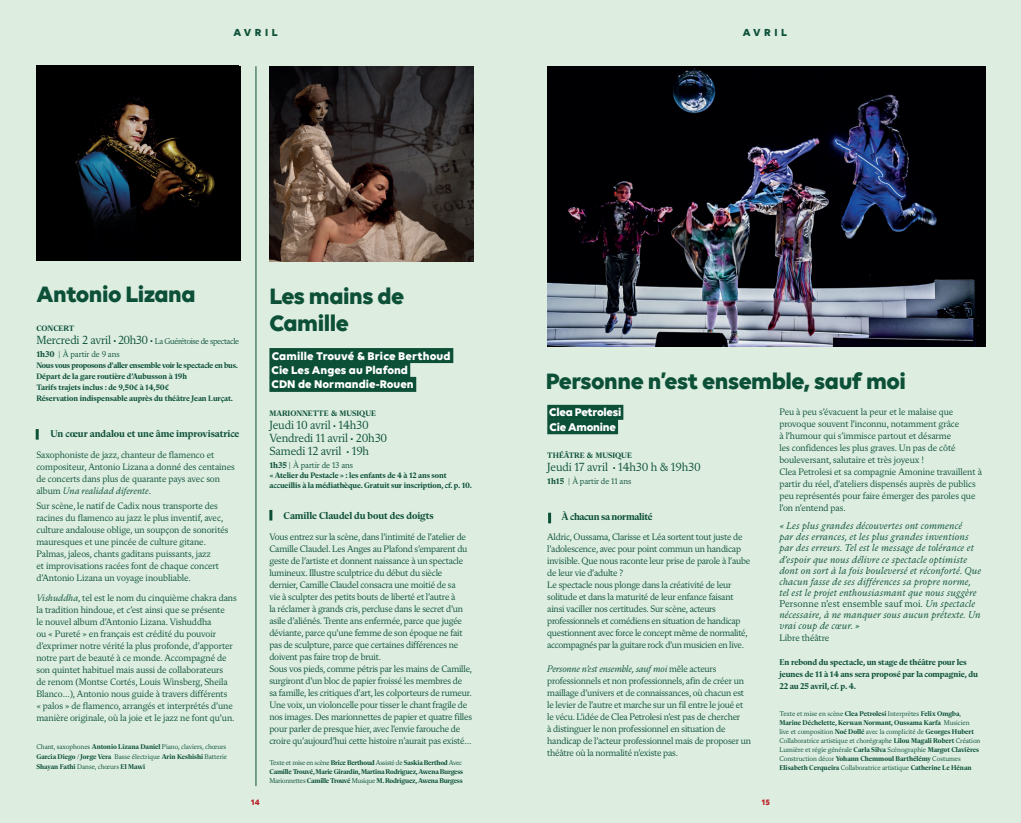
<style>
.page{position:relative;width:1021px;height:823px;background:#fff}
.page>*{position:absolute;margin:0;border:0;box-sizing:border-box;transform-origin:0 0}
.prog_titre{font:700 24px/27px "Volte";letter-spacing:-.02em;color:#0d5038}
.t1{font:12px "Flecha S";letter-spacing:-.01em;color:#0d5038}
.prog_titre-2{font:700 12px/14.4px "Volte";color:#fff}
.prog_titre-3{font:700 12px "Volte";letter-spacing:-.02em;color:#fff}
.t2{font:700 11px "Volte";letter-spacing:.32em;color:#0d5038}
.t3{font:italic 10px/11px "Flecha S";letter-spacing:.01em;color:#0d5038}
.t4{font:700 10px "Flecha S";letter-spacing:-.01em;color:#0d5038}
.t5{font:700 10px "Flecha S";letter-spacing:-.03em;color:#0d5038}
.t6{font:9.5px/12px "Flecha S";letter-spacing:-.02em;color:#0d5038}
.t7{font:700 8.5px/12px "Flecha S";letter-spacing:-.01em;color:#0d5038}
.t8{font:8.5px/13px "Flecha S";letter-spacing:-.04em;color:#0d5038}
.t9{font:8.5px "Flecha S";letter-spacing:-.005em;color:#0d5038}
.t10{font:700 8.5px "Volte";color:#be202a}
.t11{font:700 8px/11px "Flecha S";letter-spacing:-.01em;color:#0d5038}
.t12{font:7px/9px "Flecha S";letter-spacing:-.005em;color:#0d5038}
.t13{font:700 7px/9px "Flecha S";letter-spacing:-.03em;color:#0d5038}
.s1{font-size:12px}
.s2{font-weight:700}
.s3{font-style:italic}
.s4{font-weight:400}
.s5{font-style:normal}
</style>
<div class="page">
<div style="left:0;top:0;width:1020px;height:821px;background:#ddeee1"></div>
<div style="left:269px;top:348px;width:184px;height:15px;background:#0d5038"></div>
<div style="left:269px;top:362px;width:141px;height:15px;background:#0d5038"></div>
<div style="left:269px;top:376px;width:147px;height:15px;background:#0d5038"></div>
<img style="left:269px;top:66px;width:205px;height:195px">
<svg style="left:269px;top:509px;width:3px;height:11px"></svg>
<hr style="left:255px;top:66px;width:1px;height:719px;background:#0d5038">
<svg style="left:36px;top:429px;width:3px;height:10px"></svg>
<img style="left:36px;top:65px;width:202px;height:195px">
<div style="left:547px;top:404px;width:76px;height:15px;background:#0d5038"></div>
<div style="left:547px;top:419px;width:71px;height:15px;background:#0d5038"></div>
<img style="left:547px;top:66px;width:438px;height:280px">
<svg style="left:548px;top:512px;width:3px;height:11px"></svg>
<p class="t2" style="left:233px;top:26px;width:46px">AVRIL</p>
<p class="t2" style="left:742px;top:26px;width:46px">AVRIL</p>
<p class="prog_titre" style="left:36px;top:279px;width:161px">Antonio Lizana</p>
<p class="t11" style="left:36px;top:322px;width:39px">CONCERT</p>
<p class="t8" style="left:36px;top:334px;width:204px"><span class="s1">Mercredi 2 avril • 20h30 •</span> La Guérétoise de spectacle<br><span class="s2">1h30</span> | À partir de 9 ans</p>
<p class="t11" style="left:36px;top:359px;width:203px">Nous vous proposons d’aller ensemble voir le spectacle en bus.<br>Départ de la gare routière d’Aubusson à 19h<br>Tarifs trajets inclus : de 9,50€ à 14,50€<br>Réservation indispensable auprès du théâtre Jean Lurçat.</p>
<p class="t4" style="left:51px;top:427px;width:190px">Un cœur andalou et une âme improvisatrice</p>
<p class="t6" style="left:36px;top:448px;width:200px">Saxophoniste de jazz, chanteur de flamenco et compositeur, Antonio Lizana a donné des centaines de concerts dans plus de quarante pays avec son album <span class="s3">Una realidad diferente</span>.</p>
<p class="t6" style="left:36px;top:499px;width:193px">Sur scène, le natif de Cadix nous transporte des racines du flamenco au jazz le plus inventif, avec, culture andalouse oblige, un soupçon de sonorités mauresques et une pincée de culture gitane.<br>Palmas, jaleos, chants gaditans puissants, jazz<br>et improvisations racées font de chaque concert d’Antonio Lizana un voyage inoubliable.</p>
<p class="t6" style="left:36px;top:591px;width:202px"><span class="s3">Vishuddha</span>, tel est le nom du cinquième chakra dans la tradition hindoue, et c’est ainsi que se présente<br>le nouvel album d’Antonio Lizana. Vishuddha<br>ou « Pureté » en français est crédité du pouvoir d’exprimer notre vérité la plus profonde, d’apporter notre part de beauté à ce monde. Accompagné de son quintet habituel mais aussi de collaborateurs<br>de renom (Montse Cortés, Louis Winsberg, Sheila Blanco...), Antonio nous guide à travers différents<br>« palos » de flamenco, arrangés et interprétés d’une manière originale, où la joie et le jazz ne font qu’un.</p>
<p class="t12" style="left:36px;top:741px;width:192px;line-height:10px">Chant, saxophones <span class="s2">Antonio Lizana Daniel</span> Piano, claviers, chœurs<br><span class="s2">Garcia Diego / Jorge Vera</span> Basse électrique <span class="s2">Arin Keshishi</span> Batterie<br><span class="s2">Shayan Fathi</span> Danse, chœurs <span class="s2">El Mawi</span></p>
<p class="prog_titre" style="left:269px;top:281px;width:136px">Les mains de<br>Camille</p>
<p class="prog_titre-2" style="left:271px;top:348px;width:180px">Camille Trouvé &amp; Brice Berthoud<br>Cie Les Anges au Plafond<br>CDN de Normandie-Rouen</p>
<p class="t11" style="left:269px;top:407px;width:108px">MARIONNETTE &amp; MUSIQUE</p>
<p class="t1" style="left:269px;top:417px;width:101px">Jeudi 10 avril • 14h30</p>
<p class="t1" style="left:269px;top:430px;width:119px">Vendredi 11 avril • 20h30</p>
<p class="t1" style="left:269px;top:443px;width:101px">Samedi 12 avril • 19h</p>
<p class="t9" style="left:269px;top:460px;width:85px"><span class="s2">1h35</span> | À partir de 13 ans</p>
<p class="t11" style="left:269px;top:470px;width:204px;line-height:10px">« Atelier du Pestacle » : les enfants de 4 à 12 ans sont accueillis à la médiathèque. Gratuit sur inscription, cf. p. 10.</p>
<p class="t4" style="left:283px;top:509px;width:152px">Camille Claudel du bout des doigts</p>
<p class="t6" style="left:269px;top:530px;width:204px">Vous entrez sur la scène, dans l’intimité de l’atelier de Camille Claudel. Les Anges au Plafond s’emparent du geste de l’artiste et donnent naissance à un spectacle lumineux. Illustre sculptrice du début du siècle dernier, Camille Claudel consacra une moitié de sa<br>vie à sculpter des petits bouts de liberté et l’autre à<br>la réclamer à grands cris, percluse dans le secret d’un asile d’aliénés. Trente ans enfermée, parce que jugée déviante, parce qu’une femme de son époque ne fait pas de sculpture, parce que certaines différences ne doivent pas faire trop de bruit.<br>Sous vos pieds, comme pétris par les mains de Camille, surgiront d’un bloc de papier froissé les membres de sa famille, les critiques d’art, les colporteurs de rumeur.<br>Une voix, un violoncelle pour tisser le chant fragile de nos images. Des marionnettes de papier et quatre filles pour parler de presque hier, avec l’envie farouche de croire qu’aujourd’hui cette histoire n’aurait pas existé…</p>
<p class="t13" style="left:269px;top:757px;width:195px"><span class="s4">Texte et mise en scène</span> Brice Berthoud <span class="s4">Assisté de</span> Saskia Berthod <span class="s4">Avec<br></span>Camille Trouvé, Marie Girardin, Martina Rodriguez, Awena Burgess<br><span class="s4">Marionnettes</span> Camille Trouvé <span class="s4">Musique</span> M. Rodriguez, Awena Burgess</p>
<p class="prog_titre" style="left:546px;top:367px;width:362px">Personne n’est ensemble, sauf moi</p>
<p class="t6" style="left:779px;top:405px;width:204px">Peu à peu s’évacuent la peur et le malaise que provoque souvent l’inconnu, notamment grâce<br>à l’humour qui s’immisce partout et désarme<br>les confidences les plus graves. Un pas de côté bouleversant, salutaire et très joyeux !<br>Clea Petrolesi et sa compagnie Amonine travaillent à partir du réel, d’ateliers dispensés auprès de publics peu représentés pour faire émerger des paroles que l’on n’entend pas.</p>
<p class="t3" style="left:779px;top:520px;width:203px">« Les plus grandes découvertes ont commencé<br>par des errances, et les plus grandes inventions par des erreurs. Tel est le message de tolérance et d’espoir que nous délivre ce spectacle optimiste dont on sort à la fois bouleversé et réconforté. Que chacun fasse de ses différences sa propre norme, tel est le projet enthousiasmant que nous suggère <span class="s5">Personne n’est ensemble sauf moi</span>. Un spectacle nécessaire, à ne manquer sous aucun prétexte. Un vrai coup de cœur. »</p>
<p class="t6" style="left:779px;top:631px;width:51px">Libre théâtre</p>
<p class="t7" style="left:779px;top:655px;width:200px">En rebond du spectacle, un stage de théâtre pour les jeunes de 11 à 14 ans sera proposé par la compagnie, du<br>22 au 25 avril, cf. p. 4.</p>
<p class="t12" style="left:779px;top:708px;width:203px">Texte et mise en scène <span class="s2">Clea Petrolesi</span> Interprètes <span class="s2">Felix Omgba</span>, <span class="s2">Marine Déchelette, Kerwan Normant, Oussama Karfa</span> Musicien live et composition <span class="s2">Noé Dollé</span> avec la complicité de <span class="s2">Georges Hubert </span>Collaboratrice artistique et chorégraphe <span class="s2">Lilou Magali Robert</span> Création Lumière et régie générale <span class="s2">Carla Silva</span> Scénographie <span class="s2">Margot Clavières </span>Construction décor <span class="s2">Yohann Chemmoul Barthélémy</span> Costumes <span class="s2">Elisabeth Cerqueira</span> Collaboratrice artistique <span class="s2">Catherine Le Hénan</span></p>
<p class="prog_titre-3" style="left:549px;top:405px;width:74px">Clea Petrolesi</p>
<p class="prog_titre-3" style="left:549px;top:419px;width:68px">Cie Amonine</p>
<p class="t11" style="left:547px;top:449px;width:86px">THÉÂTRE &amp; MUSIQUE</p>
<p class="t1" style="left:547px;top:460px;width:155px">Jeudi 17 avril • 14h30 h &amp; 19h30</p>
<p class="t9" style="left:547px;top:476px;width:85px"><span class="s2">1h15</span> | À partir de 11 ans</p>
<p class="t5" style="left:561px;top:510px;width:93px">À chacun sa normalité</p>
<p class="t6" style="left:547px;top:530px;width:204px">Aldric, Oussama, Clarisse et Léa sortent tout juste de l’adolescence, avec pour point commun un handicap invisible. Que nous raconte leur prise de parole à l’aube de leur vie d’adulte ?<br>Le spectacle nous plonge dans la créativité de leur solitude et dans la maturité de leur enfance faisant ainsi vaciller nos certitudes. Sur scène, acteurs professionnels et comédiens en situation de handicap questionnent avec force le concept même de normalité, accompagnés par la guitare rock d’un musicien en live.</p>
<p class="t6" style="left:547px;top:662px;width:205px"><span class="s3">Personne n’est ensemble, sauf moi</span> mêle acteurs professionnels et non professionnels, afin de créer un maillage d’univers et de connaissances, où chacun est le levier de l’autre et marche sur un fil entre le joué et le vécu. L’idée de Clea Petrolesi n’est pas de chercher<br>à distinguer le non professionnel en situation de handicap de l’acteur professionnel mais de proposer un théâtre où la normalité n’existe pas.</p>
<p class="t10" style="left:251px;top:796px;width:10px">14</p>
<p class="t10" style="left:761px;top:796px;width:10px">15</p>
</div>
